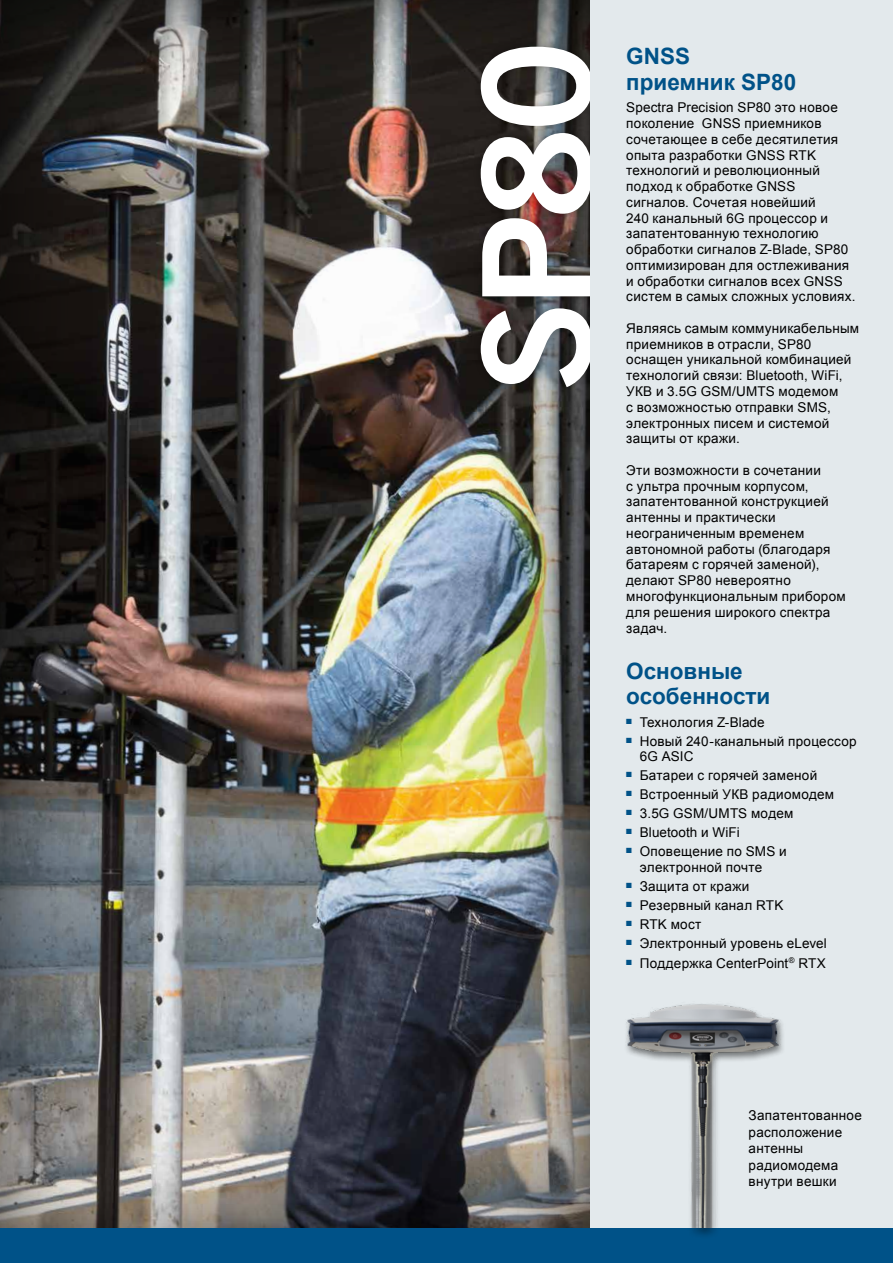
<style>
.page{position:relative;width:893px;height:1263px;background:#fff}
.page>*{position:absolute;margin:0;border:0;box-sizing:border-box;transform-origin:0 0}
.t1{font:150.6px "Trade Gothic LT Std Bd 2";color:#fff}
.t2{font:700 22.5px/25.5px "Arial";color:#005288}
.t3{font:13.5px/15.8px "Arial";letter-spacing:.02em;color:#000}
.t4{font:7.5px "Zapf Dingbats ITC";color:#005288}
</style>
<div class="page">
<div style="left:578px;top:0;width:315px;height:1229px;background:#e3e9ec"></div>
<div style="left:0;top:0;width:593px;height:1253px;background:#000;opacity:.8"></div>
<div style="left:473px;top:38px;width:127px;height:356px;background:#000;opacity:.3"></div>
<div style="left:591px;top:0;width:22px;height:1263px;background:#e3e9ec"></div>
<div style="left:0;top:1229px;width:893px;height:34px;background:#005288"></div>
<div style="left:624px;top:1003px;width:162px;height:236px;background:#000;opacity:.5"></div>
<img style="left:624px;top:1003px;width:162px;height:225px">
<h1 class="t1" style="left:444px;top:393px;width:354px;rotate:-90deg">SP80</h1>
<h2 class="t2" style="left:626px;top:44px;width:172px">GNSS приемник SP80</h2>
<p class="t3" style="left:626px;top:100px;width:231px">Spectra Precision SP80 это новое поколение GNSS приемников сочетающее в себе десятилетия опыта разработки GNSS RTK технологий и революционный подход к обработке GNSS сигналов. Сочетая новейший<br>240 канальный 6G процессор и запатентованную технологию обработки сигналов Z-Blade, SP80 оптимизирован для остлеживания и обработки сигналов всех GNSS систем в самых сложных условиях.</p>
<p class="t3" style="left:626px;top:320px;width:234px">Являясь самым коммуникабельным приемников в отрасли, SP80 оснащен уникальной комбинацией технологий связи: Bluetooth, WiFi,<br>УКВ и 3.5G GSM/UMTS модемом<br>с возможностью отправки SMS, электронных писем и системой защиты от кражи.</p>
<p class="t3" style="left:626px;top:462px;width:221px">Эти возможности в сочетании<br>с ультра прочным корпусом, запатентованной конструкцией антенны и практически неограниченным временем автономной работы (благодаря батареям с горячей заменой), делают SP80 невероятно многофункциональным прибором для решения широкого спектра задач.</p>
<h2 class="t2" style="left:626px;top:659px;width:146px">Основные особенности</h2>
<p class="t4" style="left:632px;top:718px;width:4px">■</p>
<p class="t3" style="left:626px;top:714px;width:140px"><sup>■</sup> Технология Z-Blade</p>
<p class="t4" style="left:632px;top:737px;width:4px">■</p>
<p class="t3" style="left:640px;top:733px;width:218px;text-indent:-13px"><sup>■</sup> Новый 240-канальный процессор<br>6G ASIC</p>
<p class="t3" style="left:626px;top:768px;width:192px"><sup>■</sup> Батареи с горячей заменой</p>
<p class="t3" style="left:626px;top:787px;width:209px"><sup>■</sup> Встроенный УКВ радиомодем</p>
<p class="t3" style="left:626px;top:806px;width:169px"><sup>■</sup> 3.5G GSM/UMTS модем</p>
<p class="t3" style="left:626px;top:825px;width:115px"><sup>■</sup> Bluetooth и WiFi</p>
<p class="t3" style="left:640px;top:844px;width:148px;text-indent:-13px"><sup>■</sup> Оповещение по SMS и электронной почте</p>
<p class="t3" style="left:626px;top:879px;width:125px"><sup>■</sup> Защита от кражи</p>
<p class="t3" style="left:626px;top:898px;width:159px"><sup>■</sup> Резервный канал RTK</p>
<p class="t3" style="left:626px;top:917px;width:77px"><sup>■</sup> RTK мост</p>
<p class="t3" style="left:626px;top:936px;width:202px"><sup>■</sup> Электронный уровень eLevel</p>
<p class="t4" style="left:632px;top:959px;width:4px">■</p>
<p class="t3" style="left:626px;top:955px;width:201px"><sup>■</sup> Поддержка CenterPoint<sup>®</sup> RTX</p>
<p class="t3" style="left:749px;top:1107px;width:115px;line-height:16.5px">Запатентованное расположение антенны радиомодема внутри вешки</p>
</div>
